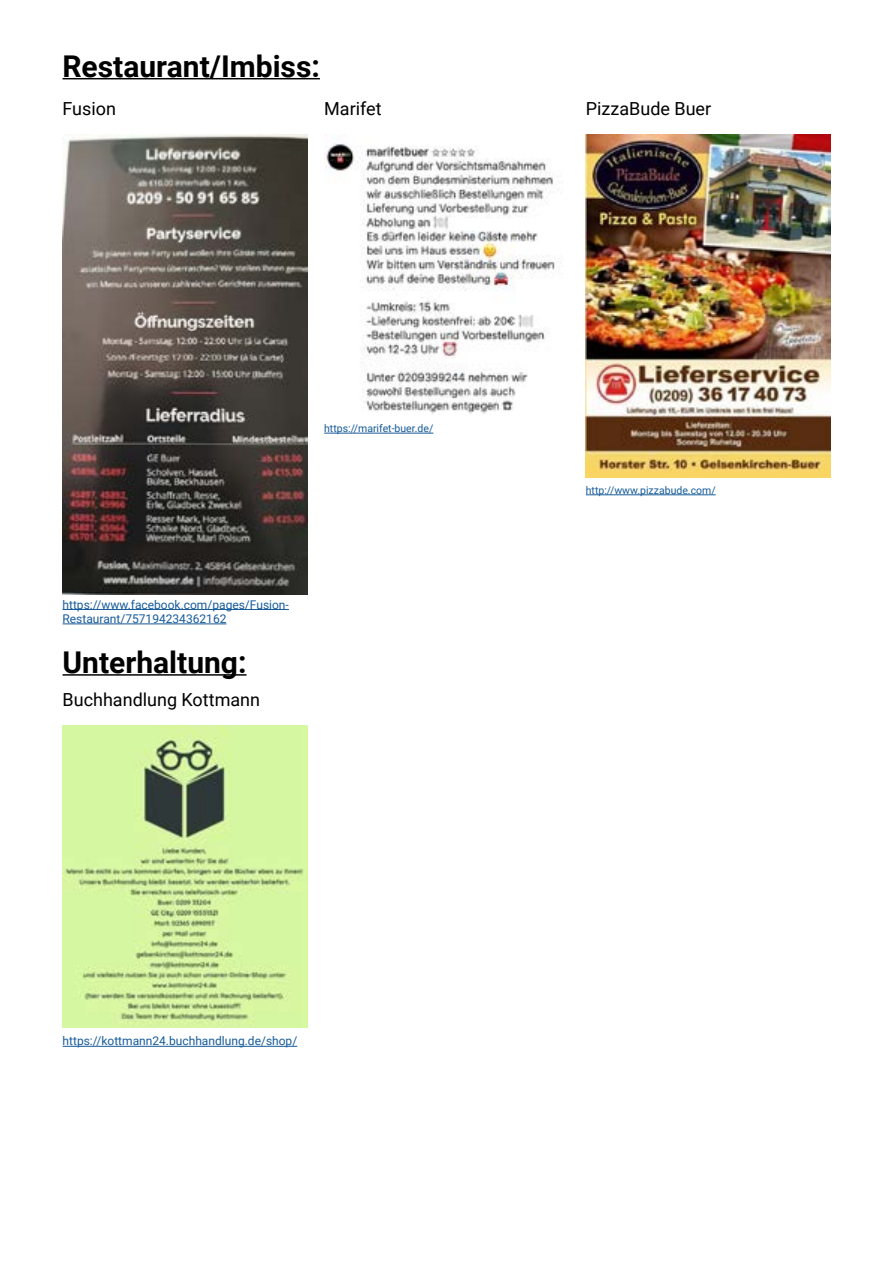
<style>
.page{position:relative;width:893px;height:1263px;background:#fff}
.page>*{position:absolute;margin:0;border:0;box-sizing:border-box;transform-origin:0 0}
.t1{font:700 30px "Roboto";color:#000}
.t2{font:18px "Roboto";color:#000}
.t3{font:12px/14.4px "Roboto";color:#165b9a}
.t4{font:10.5px "Roboto";color:#165b9a}
</style>
<div class="page">
<hr style="left:63px;top:78px;width:257px;height:1px;background:#000">
<hr style="left:586px;top:494px;width:130px;height:1px;background:#165b9a">
<hr style="left:324px;top:433px;width:109px;height:1px;background:#165b9a">
<hr style="left:63px;top:609px;width:226px;height:1px;background:#165b9a">
<hr style="left:63px;top:624px;width:163px;height:1px;background:#165b9a">
<hr style="left:63px;top:1046px;width:234px;height:1px;background:#165b9a">
<img style="left:63px;top:135px;width:244px;height:459px">
<img style="left:324px;top:143px;width:237px;height:271px">
<img style="left:586px;top:135px;width:244px;height:342px">
<hr style="left:63px;top:674px;width:184px;height:2px;background:#000">
<img style="left:62px;top:726px;width:245px;height:301px">
<h1 class="t1" style="left:63px;top:45px;width:259px">Restaurant/Imbiss:</h1>
<h2 class="t2" style="left:63px;top:96px;width:55px">Fusion</h2>
<h2 class="t2" style="left:324px;top:96px;width:59px">Marifet</h2>
<h2 class="t2" style="left:586px;top:96px;width:127px">PizzaBude Buer</h2>
<p class="t4" style="left:324px;top:421px;width:111px">https://marifet-buer.de/</p>
<p class="t3" style="left:63px;top:597px;width:228px">https://www.facebook.com/pages/Fusion-<br>Restaurant/757194234362162</p>
<h1 class="t1" style="left:63px;top:641px;width:186px">Unterhaltung:</h1>
<h2 class="t2" style="left:63px;top:687px;width:199px">Buchhandlung Kottmann</h2>
<p class="t3" style="left:63px;top:1033px;width:236px">https://kottmann24.buchhandlung.de/shop/</p>
<p class="t4" style="left:586px;top:483px;width:131px">http://www.pizzabude.com/</p>
</div>
